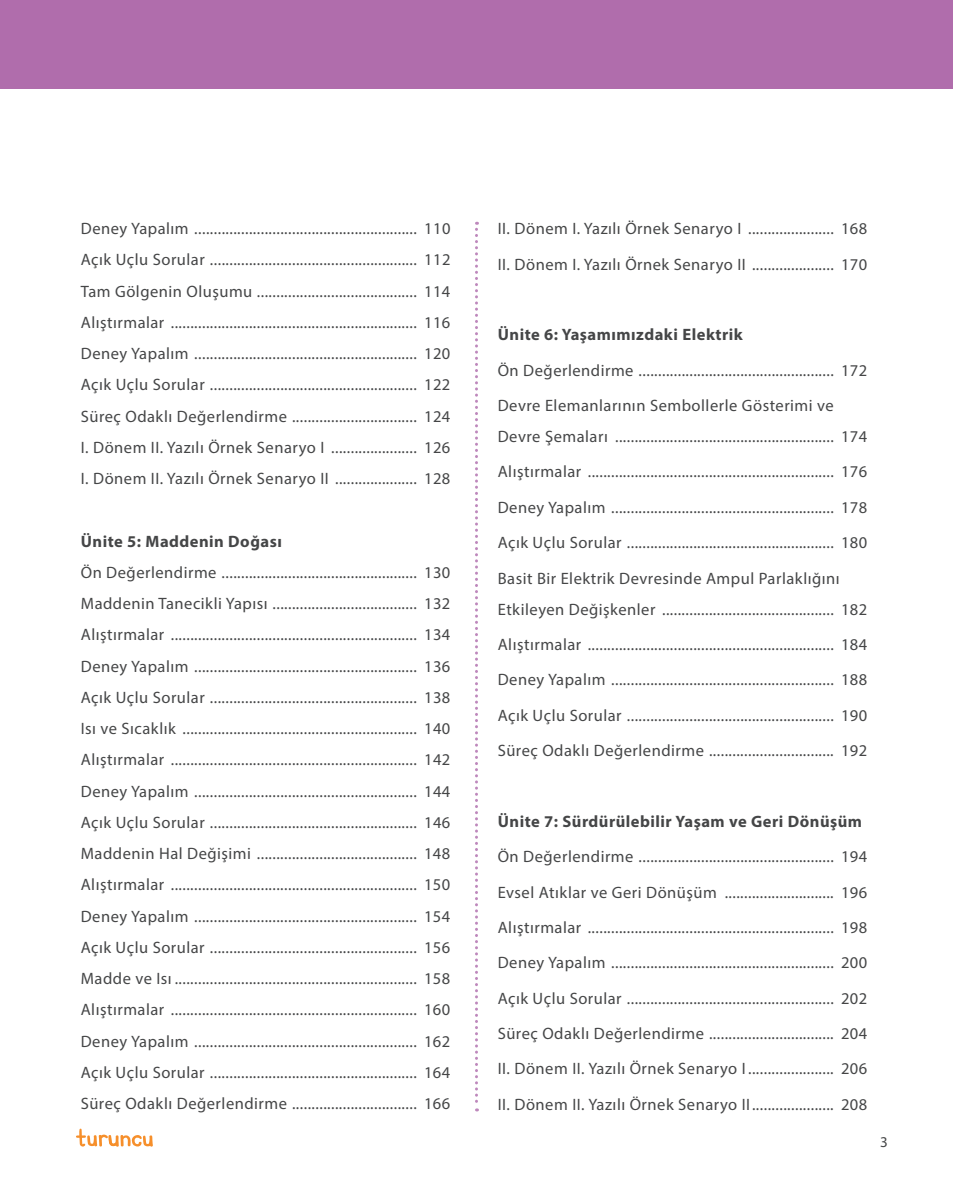
<style>
.page{position:relative;width:953px;height:1195px;background:#fff}
.page>*{position:absolute;margin:0;border:0;box-sizing:border-box;transform-origin:0 0}
.t1{font:16.5px/31.2px "Myriad Pro";letter-spacing:.03em;color:#454647;text-align:justify}
.t2{font:700 16.5px "Myriad Pro";letter-spacing:.03em;color:#454647}
.t3{font:15px "Myriad Pro";color:#454647}
</style>
<div class="page">
<svg style="left:76px;top:1128px;width:77px;height:19px"></svg>
<div style="left:0;top:0;width:13px;height:89px;background:#b06dac"></div>
<div style="left:13px;top:0;width:939px;height:89px;background:#b06dac"></div>
<svg style="left:475px;top:222px;width:3px;height:889px"></svg>
<p class="t1" style="left:81px;top:213px;width:371px">Deney Yapalım ......................................................... 110<br>Açık Uçlu Sorular ..................................................... 112<br>Tam Gölgenin Oluşumu ......................................... 114<br>Alıştırmalar ............................................................... 116<br>Deney Yapalım ......................................................... 120<br>Açık Uçlu Sorular ..................................................... 122<br>Süreç Odaklı Değerlendirme ................................ 124<br>I. Dönem II. Yazılı Örnek Senaryo I ...................... 126<br>I. Dönem II. Yazılı Örnek Senaryo II ..................... 128</p>
<p class="t2" style="left:81px;top:530px;width:203px">Ünite 5: Maddenin Doğası</p>
<p class="t1" style="left:81px;top:556px;width:371px">Ön Değerlendirme .................................................. 130<br>Maddenin Tanecikli Yapısı ..................................... 132<br>Alıştırmalar ............................................................... 134<br>Deney Yapalım ......................................................... 136<br>Açık Uçlu Sorular ..................................................... 138<br>Isı ve Sıcaklık ............................................................ 140<br>Alıştırmalar ............................................................... 142<br>Deney Yapalım ......................................................... 144<br>Açık Uçlu Sorular ..................................................... 146<br>Maddenin Hal Değişimi ......................................... 148<br>Alıştırmalar ............................................................... 150<br>Deney Yapalım ......................................................... 154<br>Açık Uçlu Sorular ..................................................... 156<br>Madde ve Isı .............................................................. 158<br>Alıştırmalar ............................................................... 160<br>Deney Yapalım ......................................................... 162<br>Açık Uçlu Sorular ..................................................... 164<br>Süreç Odaklı Değerlendirme ................................ 166</p>
<p class="t1" style="left:497px;top:211px;width:371px;line-height:35.4px">II. Dönem I. Yazılı Örnek Senaryo I ...................... 168<br>II. Dönem I. Yazılı Örnek Senaryo II ..................... 170</p>
<p class="t2" style="left:497px;top:324px;width:246px">Ünite 6: Yaşamımızdaki Elektrik</p>
<p class="t1" style="left:497px;top:352px;width:371px;line-height:35.4px">Ön Değerlendirme .................................................. 172<br>Devre Elemanlarının Sembollerle Gösterimi ve</p>
<p class="t1" style="left:497px;top:419px;width:371px;line-height:35.4px">Devre Şemaları ........................................................ 174<br>Alıştırmalar ............................................................... 176<br>Deney Yapalım ......................................................... 178<br>Açık Uçlu Sorular ..................................................... 180<br>Basit Bir Elektrik Devresinde Ampul Parlaklığını</p>
<p class="t1" style="left:497px;top:591px;width:371px;line-height:35.4px">Etkileyen Değişkenler ............................................ 182<br>Alıştırmalar ............................................................... 184<br>Deney Yapalım ......................................................... 188<br>Açık Uçlu Sorular ..................................................... 190<br>Süreç Odaklı Değerlendirme ................................ 192</p>
<p class="t2" style="left:497px;top:810px;width:366px">Ünite 7: Sürdürülebilir Yaşam ve Geri Dönüşüm</p>
<p class="t1" style="left:497px;top:839px;width:371px;line-height:35.4px">Ön Değerlendirme .................................................. 194<br>Evsel Atıklar ve Geri Dönüşüm ............................ 196<br>Alıştırmalar ............................................................... 198<br>Deney Yapalım ......................................................... 200<br>Açık Uçlu Sorular ..................................................... 202<br>Süreç Odaklı Değerlendirme ................................ 204<br>II. Dönem II. Yazılı Örnek Senaryo I ...................... 206<br>II. Dönem II. Yazılı Örnek Senaryo II..................... 208</p>
<p class="t3" style="left:879px;top:1133px;width:9px">3</p>
</div>
